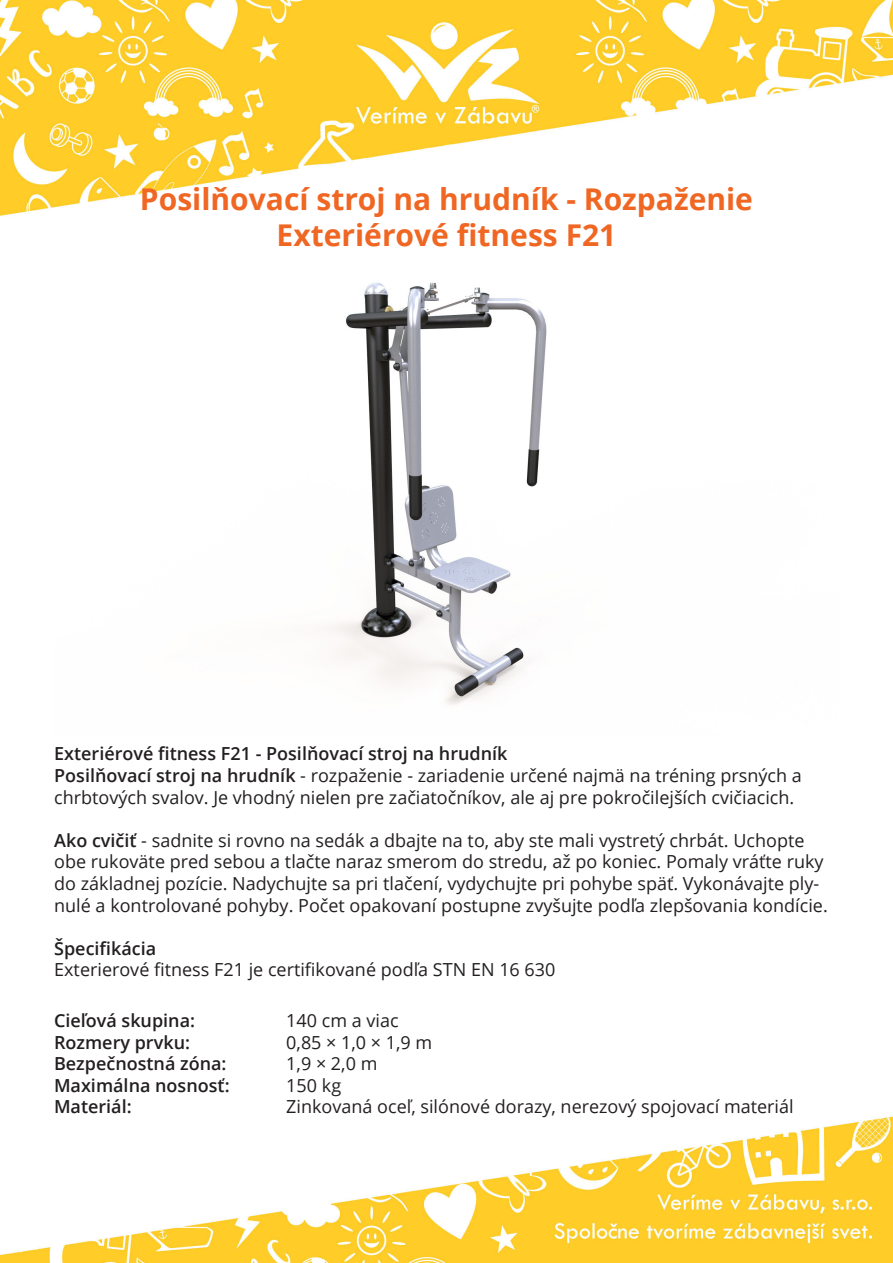
<style>
.page{position:relative;width:893px;height:1263px;background:#fff}
.page>*{position:absolute;margin:0;border:0;box-sizing:border-box;transform-origin:0 0}
.Veľký_Nádpis_-_Oranž{font:700 30px "Open Sans";color:#f06623}
.Text_čierna_12pt{font:18px/21.6px "Open Sans";color:#231f20}
.Malý_nádpis_-_čierna{font:600 18px "Open Sans";color:#231f20}
.s1{font-weight:600}
</style>
<div class="page">
<img style="left:322px;top:282px;width:225px;height:423px">
<img style="left:0;top:1116px;width:893px;height:147px">
<img style="left:0;top:0;width:893px;height:216px">
<p class="Veľký_Nádpis_-_Oranž" style="left:140px;top:178px;width:614px">Posilňovací stroj na hrudník - Rozpaženie</p>
<p class="Veľký_Nádpis_-_Oranž" style="left:277px;top:214px;width:341px">Exteriérové fitness F21</p>
<p class="Malý_nádpis_-_čierna" style="left:54px;top:741px;width:455px">Exteriérové fitness F21 - Posilňovací stroj na hrudník</p>
<p class="Text_čierna_12pt" style="left:54px;top:764px;width:749px"><span class="s1">Posilňovací stroj na hrudník</span> - rozpaženie - zariadenie určené najmä na tréning prsných a chrbtových svalov. Je vhodný nielen pre začiatočníkov, ale aj pre pokročilejších cvičiacich.</p>
<p class="Text_čierna_12pt" style="left:54px;top:829px;width:775px"><span class="s1">Ako cvičiť</span> - sadnite si rovno na sedák a dbajte na to, aby ste mali vystretý chrbát. Uchopte obe rukoväte pred sebou a tlačte naraz smerom do stredu, až po koniec. Pomaly vráťte ruky do základnej pozície. Nadychujte sa pri tlačení, vydychujte pri pohybe späť. Vykonávajte ply&shy;nulé a kontrolované pohyby. Počet opakovaní postupne zvyšujte podľa zlepšovania kondície.</p>
<p class="Malý_nádpis_-_čierna" style="left:54px;top:936px;width:104px">Špecifi kácia</p>
<p class="Text_čierna_12pt" style="left:54px;top:958px;width:503px">Exterierové fitness F21 je certifikované podľa STN EN 16 630</p>
<p class="Malý_nádpis_-_čierna" style="left:54px;top:1008px;width:143px">Cieľová skupina:</p>
<p class="Malý_nádpis_-_čierna" style="left:54px;top:1030px;width:138px">Rozmery prvku:</p>
<p class="Malý_nádpis_-_čierna" style="left:54px;top:1051px;width:174px">Bezpečnostná zóna:</p>
<p class="Malý_nádpis_-_čierna" style="left:54px;top:1073px;width:177px">Maximálna nosnosť:</p>
<p class="Malý_nádpis_-_čierna" style="left:54px;top:1094px;width:79px">Materiál:</p>
<p class="Text_čierna_12pt" style="left:286px;top:1009px;width:148px">140 cm a viac<br>0,85 × 1,0 × 1,9 m<br>1,9 × 2,0 m<br>150 kg</p>
<p class="Text_čierna_12pt" style="left:286px;top:1096px;width:509px">Zinkovaná oceľ, silónové dorazy, nerezový spojovací materiál</p>
</div>
